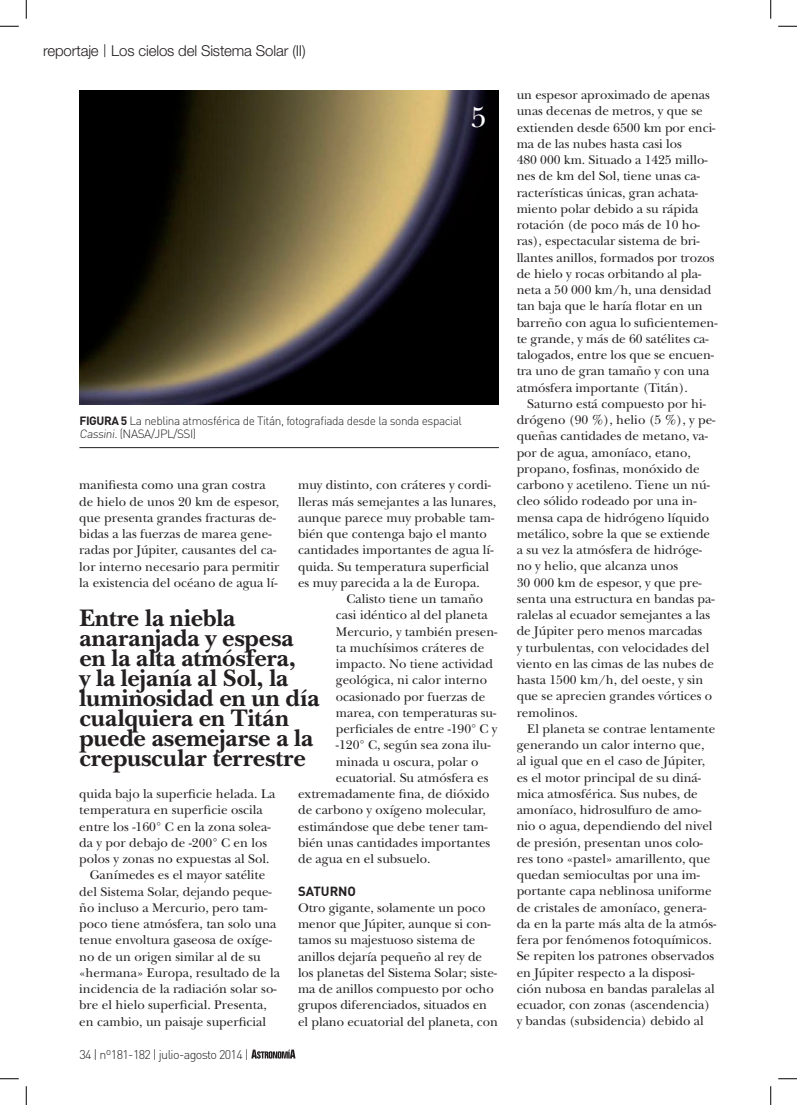
<style>
.page{position:relative;width:797px;height:1105px;background:#fff}
.page>*{position:absolute;margin:0;border:0;box-sizing:border-box;transform-origin:0 0}
.t1{font:30px "New Baskerville Std";color:#fff}
.t2{font:700 25px/20px "New Baskerville Std";letter-spacing:-.005em;color:#231f20}
.t3{font:300 15px "Helvetica Neue LT Std";letter-spacing:-.01em;color:#231f20}
.t4{font:13.12px/16.2px "New Baskerville Std";color:#231f20}
.t5{font:700 13.12px "DIN";color:#231f20}
.t6{font:300 12.5px "DIN";letter-spacing:-.05em;color:#231f20}
.t7{font:300 11.88px/13.1px "DIN";letter-spacing:-.035em;color:#231f20}
.s1{font-family:"DIN"}
.s2{font-weight:700}
</style>
<div class="page">
<svg style="left:251px;top:1049px;width:44px;height:10px"></svg>
<hr style="left:79px;top:447px;width:420px;height:1px;background:#231f20">
<img style="left:79px;top:90px;width:420px;height:314px">
<svg style="left:0;top:25px;width:19px;height:2px"></svg>
<svg style="left:778px;top:25px;width:19px;height:2px"></svg>
<svg style="left:0;top:1078px;width:19px;height:1px"></svg>
<svg style="left:778px;top:1078px;width:19px;height:1px"></svg>
<svg style="left:25px;top:0;width:2px;height:19px"></svg>
<svg style="left:25px;top:1086px;width:2px;height:19px"></svg>
<svg style="left:770px;top:0;width:1px;height:19px"></svg>
<svg style="left:770px;top:1086px;width:1px;height:19px"></svg>
<p class="t3" style="left:43px;top:41px;width:264px">reportaje <span class="s1">|</span> Los cielos del Sistema Solar (II)</p>
<h1 class="t1" style="left:470px;top:100px;width:17px">5</h1>
<p class="t7" style="left:79px;top:414px;width:384px"><span class="s2">FIGURA 5</span> La neblina atmosférica de Titán, fotografiada desde la sonda espacial<br>Cassini. (NASA/JPL/SSI)</p>
<p class="t4" style="left:298px;top:477px;width:200px">muy distinto, con cráteres y cordi&shy;lleras más semejantes a las lunares, aunque parece muy probable tam&shy;bién que contenga bajo el manto cantidades importantes de agua lí&shy;quida. Su temperatura superficial es muy parecida a la de Europa.</p>
<p class="t4" style="left:346px;top:591px;width:138px">Calisto tiene un tamaño</p>
<p class="t4" style="left:336px;top:607px;width:153px">casi idéntico al del planeta</p>
<p class="t4" style="left:336px;top:623px;width:163px">Mercurio, y también presen-</p>
<p class="t4" style="left:336px;top:639px;width:150px">ta muchísimos cráteres de</p>
<p class="t4" style="left:336px;top:656px;width:159px">impacto. No tiene actividad</p>
<p class="t4" style="left:336px;top:672px;width:153px">geológica, ni calor interno</p>
<p class="t4" style="left:336px;top:688px;width:151px">ocasionado por fuerzas de</p>
<p class="t4" style="left:336px;top:704px;width:162px">marea, con temperaturas su-</p>
<p class="t4" style="left:336px;top:721px;width:163px">perficiales de entre -190° C y</p>
<p class="t4" style="left:336px;top:737px;width:156px">-120° C, según sea zona ilu-</p>
<p class="t4" style="left:336px;top:753px;width:144px">minada u oscura, polar o</p>
<p class="t4" style="left:336px;top:769px;width:154px">ecuatorial. Su atmósfera es</p>
<p class="t4" style="left:298px;top:786px;width:193px">extremadamente fina, de dióxido</p>
<p class="t4" style="left:298px;top:802px;width:189px">de carbono y oxígeno molecular,</p>
<p class="t4" style="left:298px;top:818px;width:191px">estimándose que debe tener tam-</p>
<p class="t4" style="left:298px;top:834px;width:194px">bién unas cantidades importantes</p>
<p class="t4" style="left:298px;top:851px;width:134px">de agua en el subsuelo.</p>
<p class="t5" style="left:298px;top:882px;width:59px">SAtURno</p>
<p class="t4" style="left:298px;top:899px;width:201px">Otro gigante, solamente un poco menor que Júpiter, aunque si con&shy;tamos su majestuoso sistema de anillos dejaría pequeño al rey de los planetas del Sistema Solar; siste&shy;ma de anillos compuesto por ocho grupos diferenciados, situados en el plano ecuatorial del planeta, con</p>
<p class="t4" style="left:79px;top:477px;width:202px">manifiesta como una gran costra de hielo de unos 20 km de espesor, que presenta grandes fracturas de&shy;bidas a las fuerzas de marea gene&shy;radas por Júpiter, causantes del ca&shy;lor interno necesario para permitir la existencia del océano de agua lí-</p>
<h2 class="t2" style="left:79px;top:608px;width:241px">Entre la niebla anaranjada y espesa en la alta atmósfera,<br>y la lejanía al Sol, la luminosidad en un día cualquiera en Titán puede asemejarse a la crepuscular terrestre</h2>
<p class="t4" style="left:79px;top:786px;width:198px">quida bajo la superficie helada. La</p>
<p class="t4" style="left:79px;top:802px;width:185px">temperatura en superficie oscila</p>
<p class="t4" style="left:79px;top:818px;width:193px">entre los -160° C en la zona solea-</p>
<p class="t4" style="left:79px;top:834px;width:189px">da y por debajo de -200° C en los</p>
<p class="t4" style="left:79px;top:851px;width:192px">polos y zonas no expuestas al Sol.</p>
<p class="t4" style="left:90px;top:867px;width:177px">Ganímedes es el mayor satélite</p>
<p class="t4" style="left:79px;top:883px;width:194px">del Sistema Solar, dejando peque-</p>
<p class="t4" style="left:79px;top:899px;width:189px">ño incluso a Mercurio, pero tam-</p>
<p class="t4" style="left:79px;top:916px;width:199px">poco tiene atmósfera, tan solo una</p>
<p class="t4" style="left:79px;top:932px;width:194px">tenue envoltura gaseosa de oxíge-</p>
<p class="t4" style="left:79px;top:948px;width:183px">no de un origen similar al de su</p>
<p class="t4" style="left:79px;top:964px;width:202px">«hermana» Europa, resultado de la</p>
<p class="t4" style="left:79px;top:981px;width:199px">incidencia de la radiación solar so-</p>
<p class="t4" style="left:79px;top:997px;width:189px">bre el hielo superficial. Presenta,</p>
<p class="t4" style="left:79px;top:1013px;width:188px">en cambio, un paisaje superficial</p>
<p class="t6" style="left:79px;top:1046px;width:171px">34 | nº181-182 | julio-agosto 2014 |</p>
<p class="t4" style="left:516px;top:87px;width:202px">un espesor aproximado de apenas unas decenas de metros, y que se extienden desde 6500 km por enci&shy;ma de las nubes hasta casi los<br>480 000 km. Situado a 1425 millo&shy;nes de km del Sol, tiene unas ca&shy;racterísticas únicas, gran achata&shy;miento polar debido a su rápida rotación (de poco más de 10 ho&shy;ras), espectacular sistema de bri&shy;llantes anillos, formados por trozos de hielo y rocas orbitando al pla&shy;neta a 50 000 km/h, una densidad tan baja que le haría flotar en un barreño con agua lo suficientemen&shy;te grande, y más de 60 satélites ca&shy;talogados, entre los que se encuen&shy;tra uno de gran tamaño y con una atmósfera importante (Titán).</p>
<p class="t4" style="left:516px;top:396px;width:200px;text-indent:11px">Saturno está compuesto por hi&shy;drógeno (90 %), helio (5 %), y pe&shy;queñas cantidades de metano, va&shy;por de agua, amoníaco, etano, propano, fosfinas, monóxido de carbono y acetileno. Tiene un nú&shy;cleo sólido rodeado por una in&shy;mensa capa de hidrógeno líquido metálico, sobre la que se extiende a su vez la atmósfera de hidróge&shy;no y helio, que alcanza unos<br>30 000 km de espesor, y que pre&shy;senta una estructura en bandas pa&shy;ralelas al ecuador semejantes a las de Júpiter pero menos marcadas<br>y turbulentas, con velocidades del viento en las cimas de las nubes de hasta 1500 km/h, del oeste, y sin que se aprecien grandes vórtices o remolinos.</p>
<p class="t4" style="left:516px;top:721px;width:201px;text-indent:11px">El planeta se contrae lentamente generando un calor interno que, al igual que en el caso de Júpiter, es el motor principal de su diná&shy;mica atmosférica. Sus nubes, de amoníaco, hidrosulfuro de amo&shy;nio o agua, dependiendo del nivel de presión, presentan unos colo&shy;res tono «pastel» amarillento, que quedan semiocultas por una im&shy;portante capa neblinosa uniforme de cristales de amoníaco, genera&shy;da en la parte más alta de la atmós&shy;fera por fenómenos fotoquímicos.<br>Se repiten los patrones observados en Júpiter respecto a la disposi&shy;ción nubosa en bandas paralelas al ecuador, con zonas (ascendencia) y bandas (subsidencia) debido al</p>
</div>
